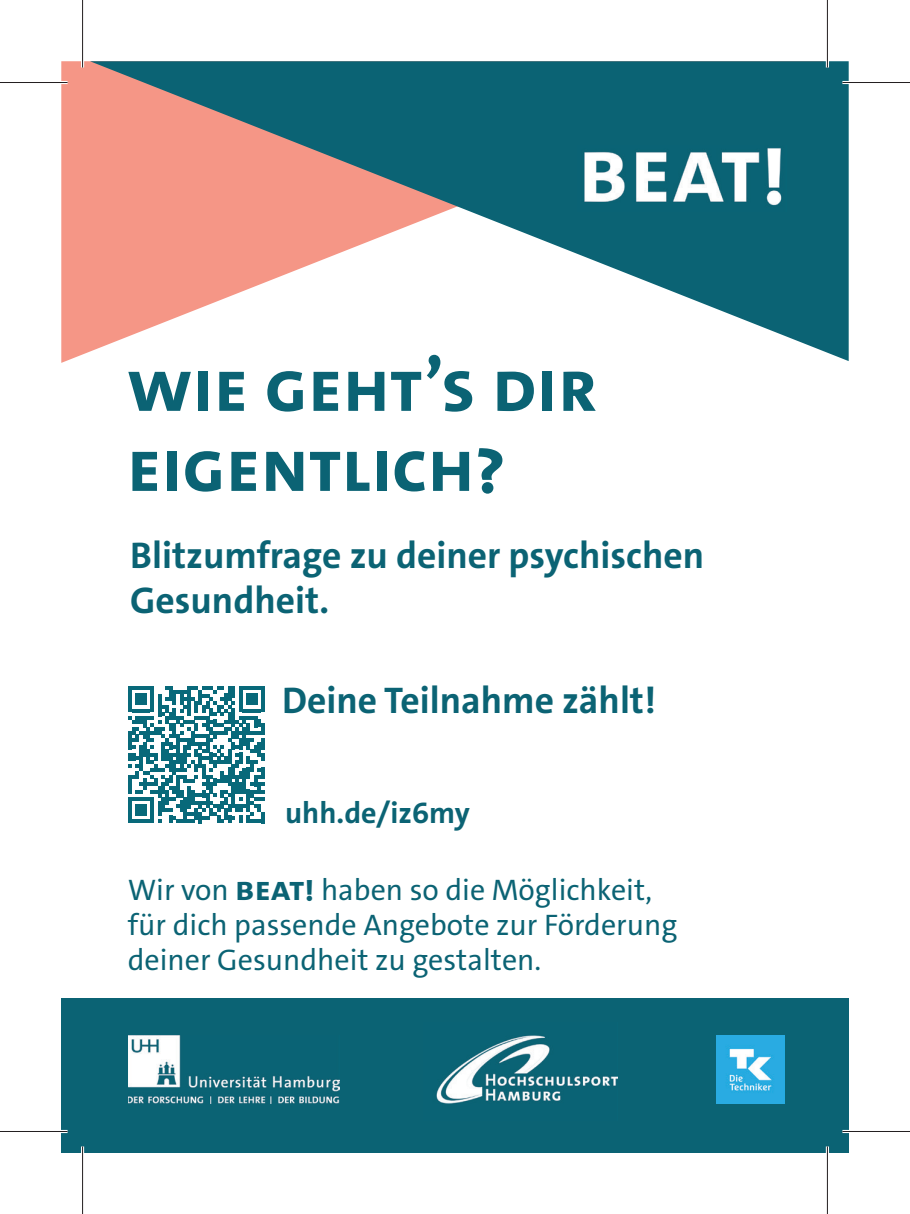
<style>
.page{position:relative;width:910px;height:1214px;background:#fff}
.page>*{position:absolute;margin:0;border:0;box-sizing:border-box;transform-origin:0 0}
.t1{font:75px/80px "The Sans UHH Bold Caps";color:#0b6374}
.t2{font:700 37.5px/45px "The Sans UHH";color:#0b6374}
.t3{font:30px/35px "The Sans UHH";color:#0b6374}
.t4{font:700 30px "The Sans UHH";color:#0b6374}
.s1{font-family:"The Sans UHH Bold Caps";font-size:35px}
</style>
<div class="page">
<div style="left:61px;top:61px;width:29px;height:302px;background:#f59686"></div>
<svg style="left:90px;top:61px;width:758px;height:300px"></svg>
<img style="left:577px;top:145px;width:208px;height:67px">
<div style="left:61px;top:998px;width:787px;height:155px;background:#0b6374"></div>
<img style="left:716px;top:1035px;width:68px;height:68px">
<img style="left:436px;top:1035px;width:181px;height:69px">
<img style="left:128px;top:1035px;width:211px;height:69px">
<svg style="left:128px;top:686px;width:137px;height:137px"></svg>
<hr style="left:261px;top:812px;width:4px;height:11px;background:#08697a">
<hr style="left:0;top:81px;width:68px;height:3px;background:#fff">
<hr style="left:842px;top:81px;width:67px;height:3px;background:#fff">
<hr style="left:0;top:1130px;width:68px;height:3px;background:#fff">
<hr style="left:842px;top:1130px;width:67px;height:3px;background:#fff">
<hr style="left:81px;top:0;width:3px;height:68px;background:#fff">
<hr style="left:81px;top:1146px;width:3px;height:68px;background:#fff">
<hr style="left:825px;top:0;width:3px;height:68px;background:#fff">
<hr style="left:825px;top:1146px;width:3px;height:68px;background:#fff">
<hr style="left:0;top:82px;width:68px;height:1px;background:#231f20">
<hr style="left:842px;top:82px;width:67px;height:1px;background:#231f20">
<hr style="left:0;top:1131px;width:68px;height:1px;background:#231f20">
<hr style="left:842px;top:1131px;width:67px;height:1px;background:#231f20">
<hr style="left:82px;top:0;width:1px;height:68px;background:#231f20">
<hr style="left:82px;top:1146px;width:1px;height:68px;background:#231f20">
<hr style="left:826px;top:0;width:1px;height:68px;background:#231f20">
<hr style="left:826px;top:1146px;width:1px;height:68px;background:#231f20">
<h1 class="t1" style="left:127px;top:346px;width:471px">Wie geht’s Dir eigentlich?</h1>
<p class="t2" style="left:130px;top:533px;width:575px">Blitzumfrage zu deiner psychischen<br>Gesundheit.</p>
<p class="t2" style="left:282px;top:678px;width:375px">Deine Teilnahme zählt!</p>
<p class="t4" style="left:285px;top:793px;width:186px">uhh.de/iz6my</p>
<p class="t3" style="left:128px;top:872px;width:551px">Wir von <span class="s1">BEAT!</span> haben so die Möglichkeit, für dich passende Angebote zur Förderung deiner Gesundheit zu gestalten.</p>
</div>
